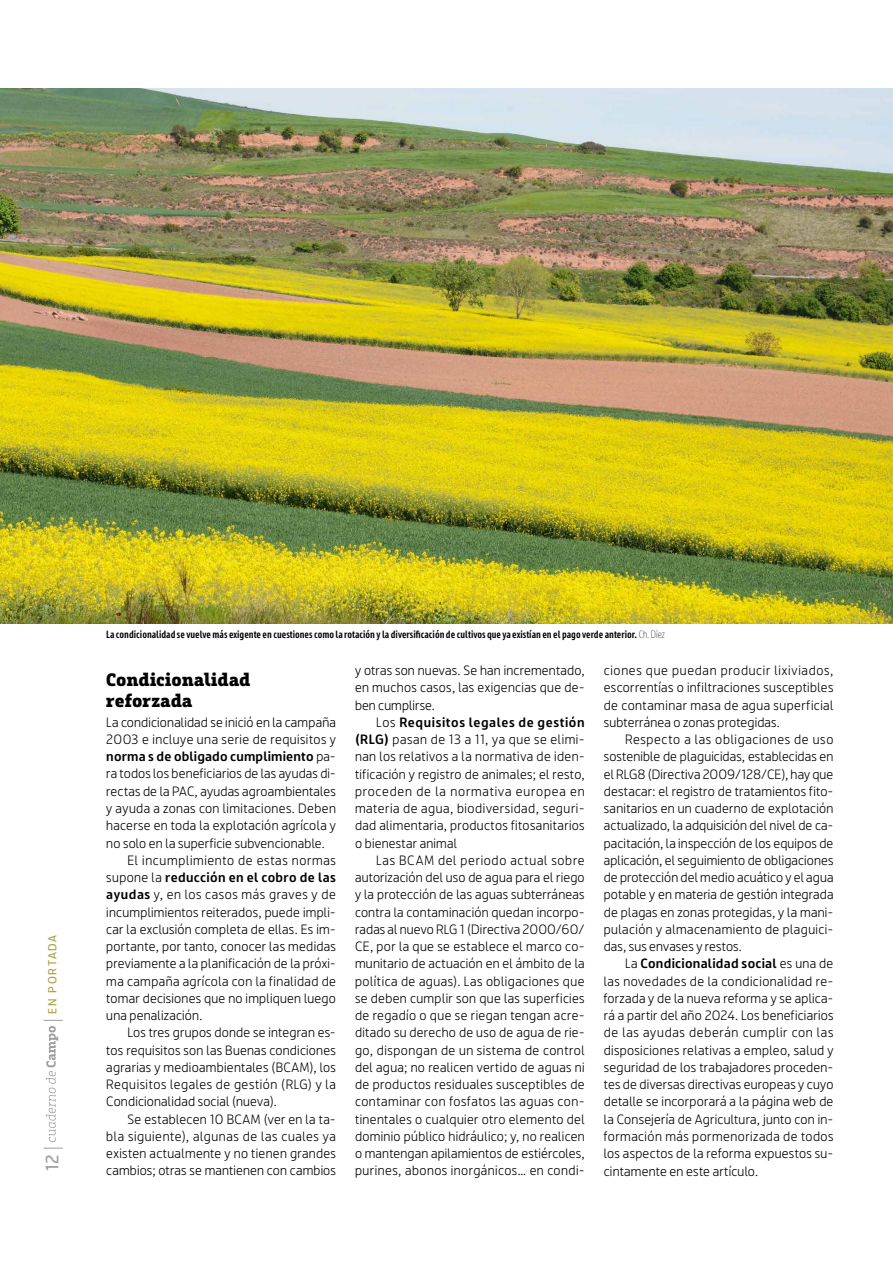
<style>
.page{position:relative;width:893px;height:1263px;background:#fff}
.page>*{position:absolute;margin:0;border:0;box-sizing:border-box;transform-origin:0 0}
.t1{font:900 18px/21.8px "Riojana Slab";letter-spacing:.01em;color:#000}
.t2{font:18px "Riojana";color:#9d9d9c}
.t3{font:13.5px/17.2px "Riojana";letter-spacing:.02em;color:#000;text-align:justify}
.t4{font:13.5px "Riojana";letter-spacing:.045em;color:#000}
.t5{font:600 13.5px "Riojana";letter-spacing:.015em;color:#000}
.t6{font:13.5px "Riojana";letter-spacing:.04em;color:#000}
.t7{font:13.5px "Riojana";letter-spacing:.05em;color:#000}
.t8{font:11.7px "Riojana";letter-spacing:.15em;color:#ad9b3d}
.t9{font:600 condensed 10.5px "Riojana";color:#000}
.s1{font-weight:100}
.s2{font-weight:400}
.s3{font-weight:600}
</style>
<div class="page">
<svg style="left:44px;top:1148px;width:19px;height:1px"></svg>
<svg style="left:44px;top:1020px;width:19px;height:122px"></svg>
<img style="left:0;top:88px;width:893px;height:535px">
<p class="t8" style="left:42px;top:1014px;width:80px;rotate:-90deg">EN PORTADA</p>
<h1 class="t2" style="left:37px;top:1171px;width:18px;rotate:-90deg">12</h1>
<p class="t9" style="left:106px;top:625px;width:560px">La condicionalidad se vuelve más exigente en cuestiones como la rotación y la diversificación de cultivos que ya existían en el pago verde anterior. <span class="s1">Ch. Díez</span></p>
<h1 class="t1" style="left:106px;top:665px;width:146px">Condicionalidad reforzada</h1>
<p class="t3" style="left:106px;top:711px;width:231px">La condicionalidad se inició en la campaña</p>
<p class="t3" style="left:106px;top:729px;width:231px">2003 e incluye una serie de requisitos y</p>
<p class="t5" style="left:106px;top:745px;width:231px">norma s de obligado cumplimiento <span class="s2">pa-</span></p>
<p class="t3" style="left:106px;top:763px;width:231px">ra todos los beneficiarios de las ayudas di-</p>
<p class="t3" style="left:106px;top:780px;width:231px">rectas de la PAC, ayudas agroambientales</p>
<p class="t3" style="left:106px;top:798px;width:231px">y ayuda a zonas con limitaciones. Deben</p>
<p class="t3" style="left:106px;top:815px;width:231px">hacerse en toda la explotación agrícola y</p>
<p class="t3" style="left:106px;top:832px;width:220px">no solo en la superficie subvencionable.</p>
<p class="t7" style="left:128px;top:849px;width:210px">El incumplimiento de estas normas</p>
<p class="t5" style="left:106px;top:865px;width:231px"><span class="s2">supone la</span> reducción en el cobro de las</p>
<p class="t4" style="left:106px;top:883px;width:231px"><span class="s3">ayudas</span> y, en los casos más graves y de</p>
<p class="t3" style="left:106px;top:901px;width:231px">incumplimientos reiterados, puede impli-</p>
<p class="t3" style="left:106px;top:918px;width:231px">car la exclusión completa de ellas. Es im-</p>
<p class="t3" style="left:106px;top:936px;width:231px">portante, por tanto, conocer las medidas</p>
<p class="t3" style="left:106px;top:953px;width:231px">previamente a la planificación de la próxi-</p>
<p class="t3" style="left:106px;top:970px;width:231px">ma campaña agrícola con la finalidad de</p>
<p class="t3" style="left:106px;top:988px;width:231px">tomar decisiones que no impliquen luego</p>
<p class="t3" style="left:106px;top:1005px;width:98px">una penalización.</p>
<p class="t3" style="left:128px;top:1022px;width:210px">Los tres grupos donde se integran es-</p>
<p class="t3" style="left:106px;top:1039px;width:231px">tos requisitos son las Buenas condiciones</p>
<p class="t3" style="left:106px;top:1057px;width:231px">agrarias y medioambientales (BCAM), los</p>
<p class="t6" style="left:106px;top:1073px;width:231px">Requisitos legales de gestión (RLG) y la</p>
<p class="t3" style="left:106px;top:1091px;width:172px">Condicionalidad social (nueva).</p>
<p class="t3" style="left:128px;top:1108px;width:210px">Se establecen 10 BCAM (ver en la ta-</p>
<p class="t4" style="left:106px;top:1125px;width:231px">bla siguiente), algunas de las cuales ya</p>
<p class="t3" style="left:106px;top:1143px;width:231px">existen actualmente y no tienen grandes</p>
<p class="t3" style="left:106px;top:1160px;width:231px">cambios; otras se mantienen con cambios</p>
<p class="t3" style="left:355px;top:660px;width:231px">y otras son nuevas. Se han incrementado, en muchos casos, las exigencias que de&shy;ben cumplirse.</p>
<p class="t3" style="left:355px;top:712px;width:231px;text-indent:21px">Los <span class="s3">Requisitos legales de gestión (RLG)</span> pasan de 13 a 11, ya que se elimi&shy;nan los relativos a la normativa de iden&shy;tificación y registro de animales; el resto, proceden de la normativa europea en materia de agua, biodiversidad, seguri&shy;dad alimentaria, productos fitosanitarios o bienestar animal</p>
<p class="t3" style="left:355px;top:850px;width:231px;text-indent:21px">Las BCAM del periodo actual sobre autorización del uso de agua para el riego y la protección de las aguas subterráneas contra la contaminación quedan incorpo&shy;radas al nuevo RLG 1 (Directiva 2000/60/ CE, por la que se establece el marco co&shy;munitario de actuación en el ámbito de la política de aguas). Las obligaciones que se deben cumplir son que las superficies de regadío o que se riegan tengan acre&shy;ditado su derecho de uso de agua de rie&shy;go, dispongan de un sistema de control del agua; no realicen vertido de aguas ni de productos residuales susceptibles de contaminar con fosfatos las aguas con&shy;tinentales o cualquier otro elemento del dominio público hidráulico; y, no realicen o mantengan apilamientos de estiércoles, purines, abonos inorgánicos… en condi-</p>
<p class="t3" style="left:604px;top:660px;width:231px">ciones que puedan producir lixiviados, escorrentías o infiltraciones susceptibles de contaminar masa de agua superficial subterránea o zonas protegidas.</p>
<p class="t3" style="left:604px;top:729px;width:231px;text-indent:21px">Respecto a las obligaciones de uso sostenible de plaguicidas, establecidas en el RLG8 (Directiva 2009/128/CE), hay que destacar: el registro de tratamientos fito&shy;sanitarios en un cuaderno de explotación actualizado, la adquisición del nivel de ca&shy;pacitación, la inspección de los equipos de aplicación, el seguimiento de obligaciones de protección del medio acuático y el agua potable y en materia de gestión integrada de plagas en zonas protegidas, y la mani&shy;pulación y almacenamiento de plaguici&shy;das, sus envases y restos.</p>
<p class="t3" style="left:604px;top:953px;width:231px;text-indent:21px">La <span class="s3">Condicionalidad social</span> es una de las novedades de la condicionalidad re&shy;forzada y de la nueva reforma y se aplica&shy;rá a partir del año 2024. Los beneficiarios de las ayudas deberán cumplir con las disposiciones relativas a empleo, salud y seguridad de los trabajadores proceden&shy;tes de diversas directivas europeas y cuyo detalle se incorporará a la página web de la Consejería de Agricultura, junto con in&shy;formación más pormenorizada de todos los aspectos de la reforma expuestos su&shy;cintamente en este artículo.</p>
</div>
